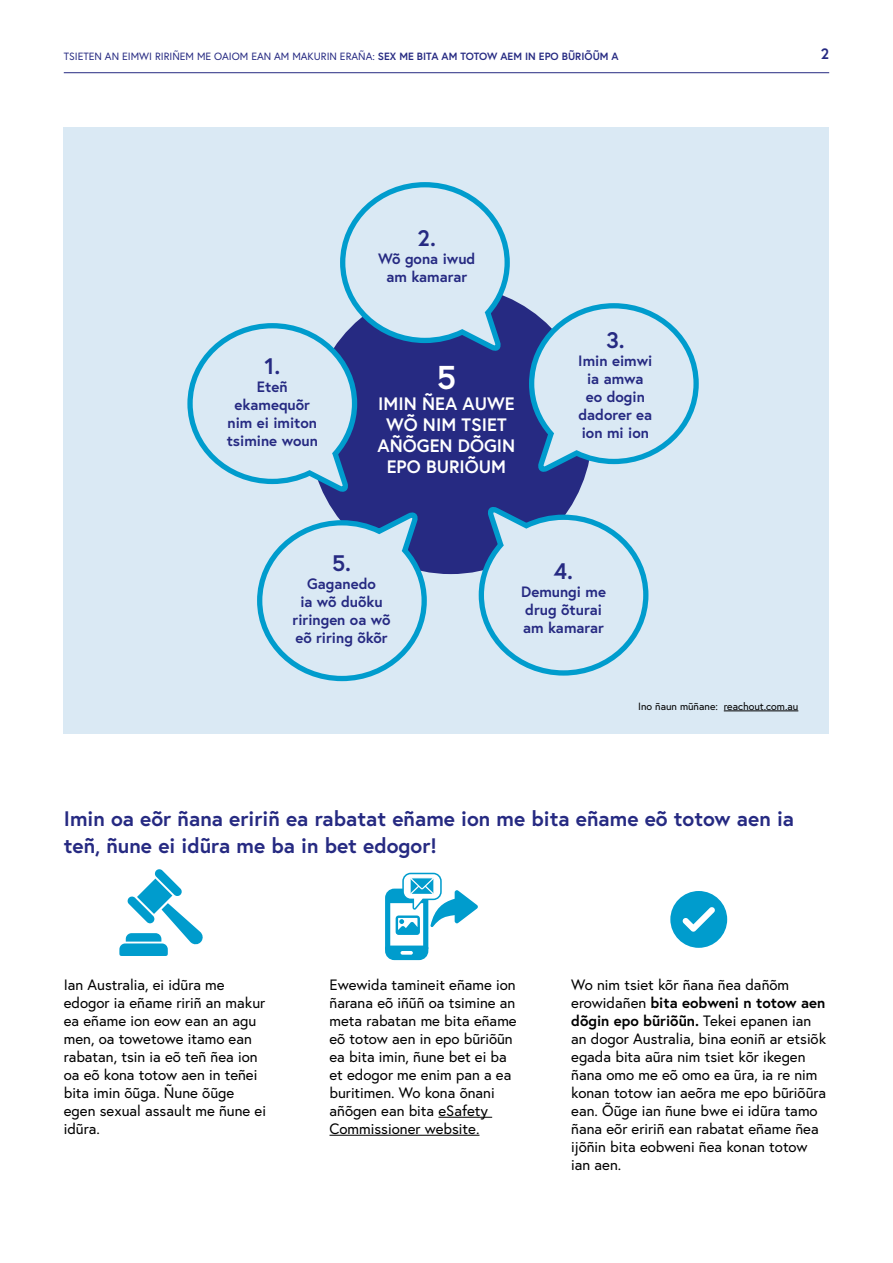
<style>
.page{position:relative;width:893px;height:1263px;background:#fff}
.page>*{position:absolute;margin:0;border:0;box-sizing:border-box;transform-origin:0 0}
.t1{font:700 33px "Europa";color:#fff}
.t2{font:700 22.5px "Europa";color:#262a82}
.t3{font:700 21px/27px "Europa";color:#262a82}
.t4{font:700 18px/21px "Europa";color:#fff;text-align:center}
.t5{font:15px/18px "Europa";color:#000}
.t6{font:700 15px/18px "Europa";color:#262a82;text-align:center}
.t7{font:10.5px "Europa";color:#262a82}
.t8{font:10.5px "Europa";color:#000}
.s1{font-weight:700}
</style>
<div class="page">
<hr style="left:64px;top:72px;width:765px;height:1px;background:#262a82">
<svg style="left:119px;top:869px;width:84px;height:87px"></svg>
<hr style="left:438px;top:1117px;width:54px;height:1px;background:#000">
<hr style="left:329px;top:1135px;width:150px;height:1px;background:#000">
<svg style="left:385px;top:873px;width:93px;height:87px"></svg>
<svg style="left:670px;top:891px;width:57px;height:57px"></svg>
<div style="left:64px;top:128px;width:765px;height:606px;background:#dae9f4"></div>
<div style="left:309px;top:285px;width:283px;height:289px;background:#262a82;border-radius:50%"></div>
<svg style="left:187px;top:182px;width:325px;height:313px"></svg>
<svg style="left:526px;top:303px;width:173px;height:172px"></svg>
<svg style="left:257px;top:509px;width:172px;height:173px"></svg>
<svg style="left:476px;top:504px;width:173px;height:172px"></svg>
<hr style="left:724px;top:711px;width:74px;height:1px;background:#000">
<p class="t7" style="left:64px;top:49px;width:556px">TSIETEN AN EIMWI RIRIÑEM ME OAIOM EAN AM MAKURIN ERAÑA: <span class="s1">SEX ME BITA AM TOTOW AEM IN EPO BŨRIÕŨM A</span></p>
<p class="t6" style="left:821px;top:45px;width:10px">2</p>
<h2 class="t2" style="left:264px;top:351px;width:17px">1.</h2>
<p class="t6" style="left:227px;top:378px;width:93px">Eteñ ekamequõr nim ei imiton tsimine woun</p>
<h2 class="t2" style="left:418px;top:222px;width:20px">2.</h2>
<p class="t6" style="left:378px;top:249px;width:99px">Wõ gona iwud am kamarar</p>
<h1 class="t1" style="left:437px;top:355px;width:21px">5</h1>
<p class="t4" style="left:378px;top:393px;width:139px">IMIN ÑEA AUWE<br>WÕ NIM TSIET<br>AÑÕGEN DÕGIN<br>EPO BURIÕUM</p>
<h2 class="t2" style="left:606px;top:324px;width:20px">3.</h2>
<p class="t6" style="left:578px;top:351px;width:76px">Imin eimwi ia amwa eo dogin dadorer ea ion mi ion</p>
<h2 class="t2" style="left:332px;top:548px;width:21px">5.</h2>
<p class="t6" style="left:293px;top:574px;width:99px">Gaganedo<br>ia wõ duõku riringen oa wõ eõ riring õkõr</p>
<h2 class="t2" style="left:554px;top:555px;width:21px">4.</h2>
<p class="t6" style="left:521px;top:582px;width:86px;text-align:left">Demungi me drug õturai am kamarar</p>
<p class="t8" style="left:638px;top:700px;width:162px">Ino ñaun mũñane: reachout.com.au</p>
<h3 class="t3" style="left:64px;top:805px;width:732px">Imin oa eõr ñana eririñ ea rabatat eñame ion me bita eñame eõ totow aen ia teñ, ñune ei idũra me ba in bet edogor!</h3>
<p class="t5" style="left:64px;top:975px;width:204px">Ian Australia, ei idũra me edogor ia eñame ririñ an makur ea eñame ion eow ean an agu men, oa towetowe itamo ean rabatan, tsin ia eõ teñ ñea ion oa eõ kona totow aen in teñei bita imin õũga. Ñune õũge egen sexual assault me ñune ei idũra.</p>
<p class="t5" style="left:329px;top:975px;width:189px">Ewewida tamineit eñame ion ñarana eõ iñũñ oa tsimine an meta rabatan me bita eñame eõ totow aen in epo bũriõũn ea bita imin, ñune bet ei ba et edogor me enim pan a ea buritimen. Wo kona õnani añõgen ean bita eSafety<br>Commissioner website.</p>
<p class="t5" style="left:571px;top:975px;width:256px">Wo nim tsiet kõr ñana ñea dañõm erowidañen <span class="s1">bita eobweni n totow aen dõgin epo bũriõũn.</span> Tekei epanen ian an dogor Australia, bina eoniñ ar etsiõk egada bita aũra nim tsiet kõr ikegen ñana omo me eõ omo ea ũra, ia re nim konan totow ian aeõra me epo bũriõũra ean. Õũge ian ñune bwe ei idũra tamo ñana eõr eririñ ean rabatat eñame ñea ijõñin bita eobweni ñea konan totow ian aen.</p>
</div>
